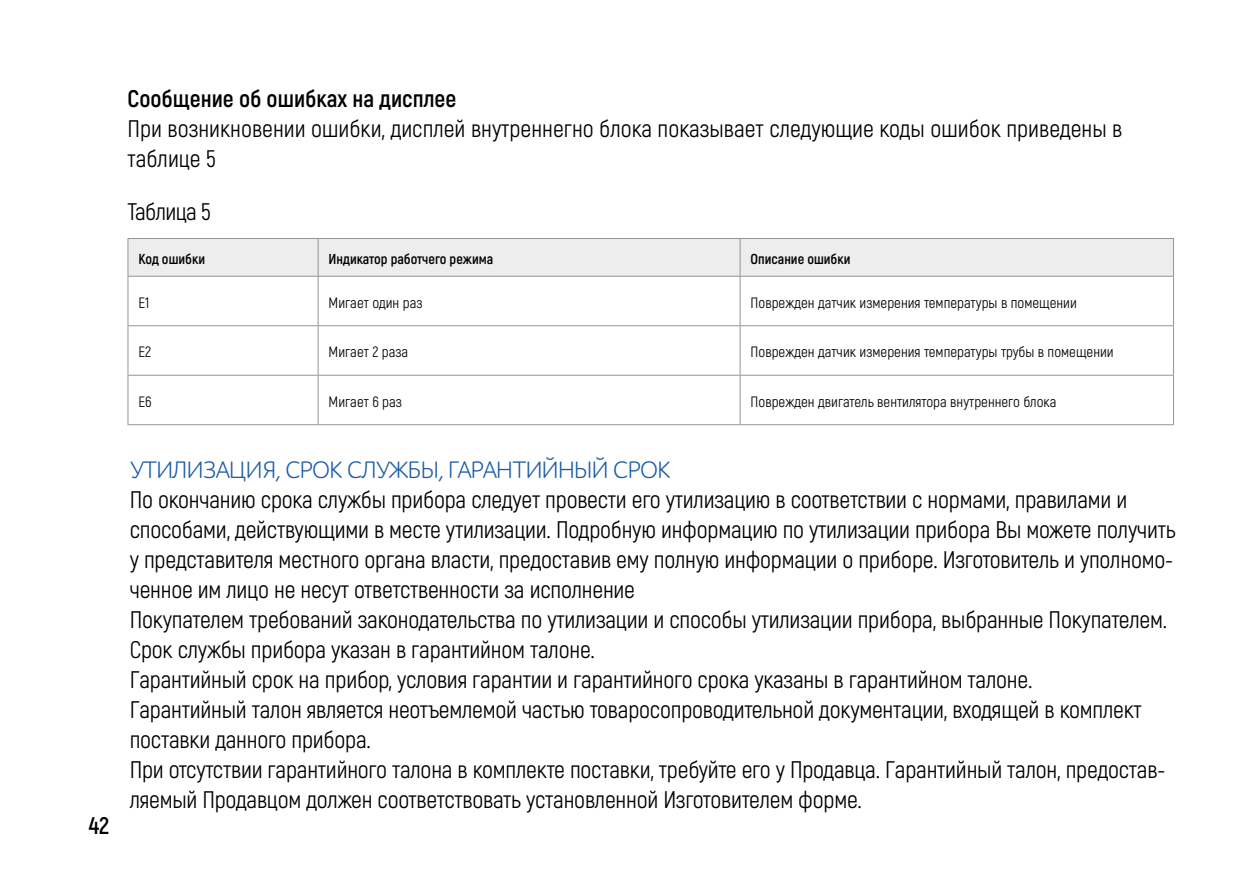
<style>
.page{position:relative;width:1259px;height:893px;background:#fff}
.page>*{position:absolute;margin:0;border:0;box-sizing:border-box;transform-origin:0 0}
.t1{font:24px/30px "Akrobat";letter-spacing:-.01em;color:#000}
.t2{font:24px "ALS Schlangesans";letter-spacing:-.025em;color:#1c5ca8}
.t3{font:700 24px "Akrobat";color:#000}
.t4{font:15px "Akrobat";color:#000}
.t5{font:700 14.4px "Akrobat";color:#000}
</style>
<div class="page">
<div style="left:128px;top:239px;width:1045px;height:37px;background:#ededed"></div>
<hr style="left:128px;top:238px;width:190px;height:1px;background:#949494">
<hr style="left:127px;top:239px;width:1px;height:37px;background:#949494">
<hr style="left:318px;top:238px;width:422px;height:1px;background:#949494">
<hr style="left:318px;top:239px;width:1px;height:37px;background:#949494">
<hr style="left:740px;top:238px;width:434px;height:1px;background:#949494">
<hr style="left:739px;top:239px;width:1px;height:37px;background:#949494">
<hr style="left:1173px;top:239px;width:1px;height:37px;background:#949494">
<hr style="left:128px;top:276px;width:190px;height:1px;background:#949494">
<hr style="left:318px;top:276px;width:422px;height:1px;background:#949494">
<hr style="left:740px;top:276px;width:434px;height:1px;background:#949494">
<hr style="left:127px;top:277px;width:1px;height:48px;background:#949494">
<hr style="left:318px;top:277px;width:1px;height:48px;background:#949494">
<hr style="left:739px;top:277px;width:1px;height:48px;background:#949494">
<hr style="left:1173px;top:277px;width:1px;height:48px;background:#949494">
<hr style="left:128px;top:325px;width:190px;height:1px;background:#949494">
<hr style="left:127px;top:326px;width:1px;height:49px;background:#949494">
<hr style="left:318px;top:325px;width:422px;height:1px;background:#949494">
<hr style="left:318px;top:326px;width:1px;height:49px;background:#949494">
<hr style="left:740px;top:325px;width:434px;height:1px;background:#949494">
<hr style="left:739px;top:326px;width:1px;height:49px;background:#949494">
<hr style="left:1173px;top:326px;width:1px;height:49px;background:#949494">
<hr style="left:128px;top:375px;width:190px;height:1px;background:#949494">
<hr style="left:127px;top:376px;width:1px;height:48px;background:#949494">
<hr style="left:318px;top:375px;width:422px;height:1px;background:#949494">
<hr style="left:318px;top:376px;width:1px;height:48px;background:#949494">
<hr style="left:740px;top:375px;width:434px;height:1px;background:#949494">
<hr style="left:739px;top:376px;width:1px;height:48px;background:#949494">
<hr style="left:1173px;top:376px;width:1px;height:48px;background:#949494">
<hr style="left:128px;top:424px;width:190px;height:1px;background:#949494">
<hr style="left:318px;top:424px;width:422px;height:1px;background:#949494">
<hr style="left:740px;top:424px;width:434px;height:1px;background:#949494">
<p class="t3" style="left:89px;top:811px;width:22px">42</p>
<p class="t3" style="left:128px;top:84px;width:330px">Сообщение об ошибках на дисплее</p>
<p class="t1" style="left:128px;top:114px;width:996px">При возникновении ошибки, дисплей внутреннегно блока показывает следующие коды ошибок приведены в таблице 5</p>
<p class="t1" style="left:128px;top:197px;width:85px">Таблица 5</p>
<p class="t5" style="left:138px;top:250px;width:68px">Код ошибки</p>
<p class="t5" style="left:329px;top:250px;width:166px">Индикатор работчего режима</p>
<p class="t5" style="left:750px;top:250px;width:101px">Описание ошибки</p>
<p class="t4" style="left:138px;top:294px;width:12px">Е1</p>
<p class="t4" style="left:329px;top:294px;width:95px">Мигает один раз</p>
<p class="t4" style="left:750px;top:294px;width:328px">Поврежден датчик измерения температуры в помещении</p>
<p class="t4" style="left:138px;top:343px;width:14px">Е2</p>
<p class="t4" style="left:329px;top:343px;width:81px">Мигает 2 раза</p>
<p class="t4" style="left:750px;top:343px;width:365px">Поврежден датчик измерения температуры трубы в помещении</p>
<p class="t4" style="left:138px;top:392px;width:15px">Е6</p>
<p class="t4" style="left:329px;top:392px;width:75px">Мигает 6 раз</p>
<p class="t4" style="left:750px;top:392px;width:307px">Поврежден двигатель вентилятора внутреннего блока</p>
<p class="t2" style="left:130px;top:456px;width:542px">УТИЛИЗАЦИЯ, СРОК СЛУЖБЫ, ГАРАНТИЙНЫЙ СРОК</p>
<p class="t1" style="left:130px;top:484px;width:1047px">По окончанию срока службы прибора следует провести его утилизацию в соответствии с нормами, правилами и способами, действующими в месте утилизации. Подробную информацию по утилизации прибора Вы можете получить у представителя местного органа власти, предоставив ему полную информации о приборе. Изготовитель и уполномо&shy;ченное им лицо не несут ответственности за исполнение<br>Покупателем требований законодательства по утилизации и способы утилизации прибора, выбранные Покупателем.<br>Срок службы прибора указан в гарантийном талоне.<br>Гарантийный срок на прибор, условия гарантии и гарантийного срока указаны в гарантийном талоне.<br>Гарантийный талон является неотъемлемой частью товаросопроводительной документации, входящей в комплект поставки данного прибора.<br>При отсутствии гарантийного талона в комплекте поставки, требуйте его у Продавца. Гарантийный талон, предостав&shy;ляемый Продавцом должен соответствовать установленной Изготовителем форме.</p>
</div>
